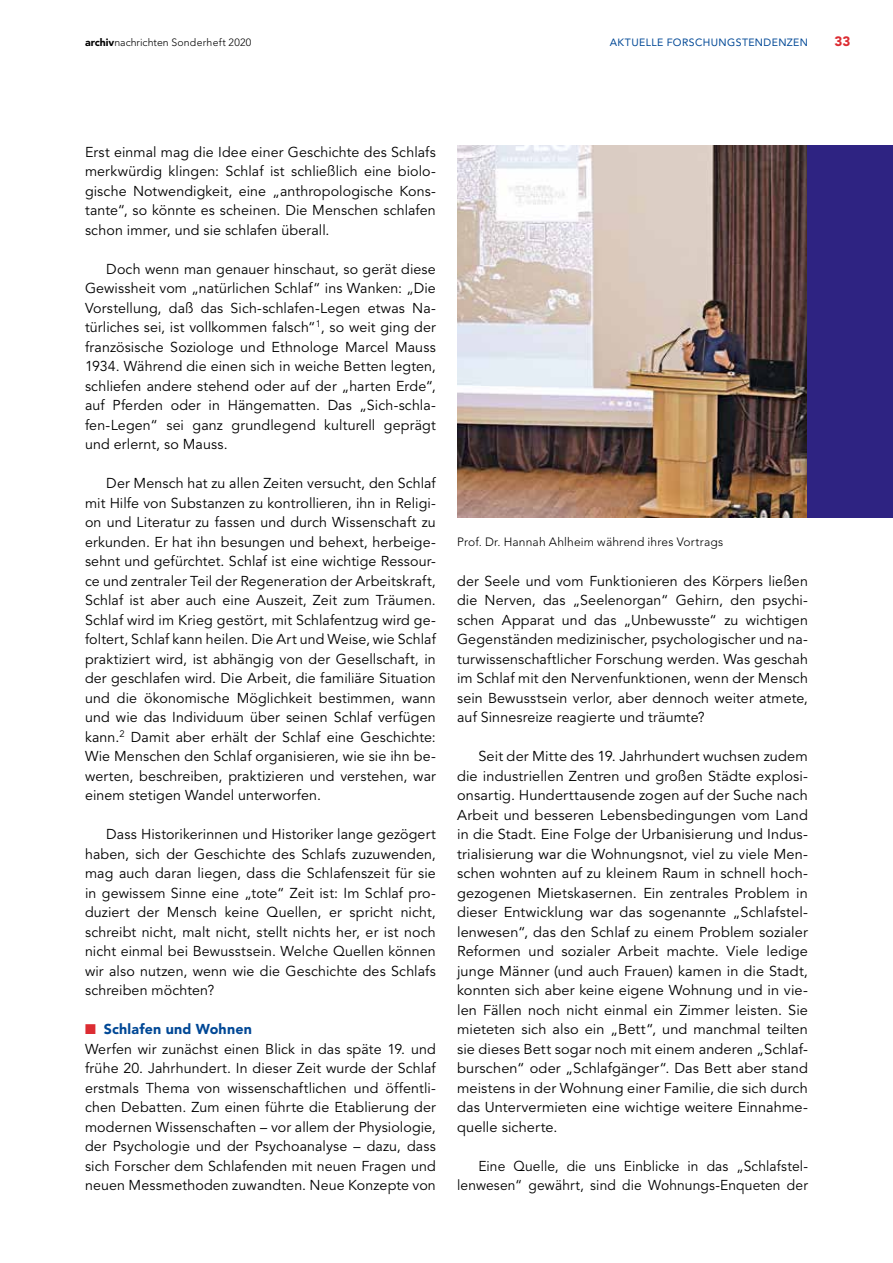
<style>
.page{position:relative;width:893px;height:1263px;background:#fff}
.page>*{position:absolute;margin:0;border:0;box-sizing:border-box;transform-origin:0 0}
.t1{font:14.25px/19.5px "Avenir";letter-spacing:.01em;color:#000;text-align:justify}
.t2{font:900 13.5px "Avenir";color:#dc2c32}
.t3{font:300 12px "Avenir";letter-spacing:.015em;color:#000}
.t4{font:300 10.5px "Avenir";letter-spacing:.02em;color:#000}
.t5{font:10.5px "Avenir";letter-spacing:.04em;color:#004896}
.s1{font-weight:900}
.s2{color:#dc2c32}
.s3{font-weight:900;color:#004896}
</style>
<div class="page">
<img style="left:457px;top:146px;width:351px;height:372px">
<div style="left:808px;top:146px;width:85px;height:372px;background:#2e2382"></div>
<p class="t4" style="left:85px;top:36px;width:168px"><span class="s1">archiv</span>nachrichten Sonderheft 2020</p>
<p class="t5" style="left:610px;top:36px;width:200px">AKTUELLE FORSCHUNGSTENDENZEN</p>
<p class="t2" style="left:834px;top:33px;width:18px">33</p>
<p class="t1" style="left:85px;top:142px;width:352px">Erst einmal mag die Idee einer Geschichte des Schlafs merkwürdig klingen: Schlaf ist schließlich eine biolo&shy;gische Notwendigkeit, eine „anthropologische Kons&shy;tante“, so könnte es scheinen. Die Menschen schlafen schon immer, und sie schlafen überall.</p>
<p class="t1" style="left:85px;top:259px;width:352px;text-indent:21px">Doch wenn man genauer hinschaut, so gerät diese Gewissheit vom „natürlichen Schlaf“ ins Wanken: „Die Vorstellung, daß das Sich-schlafen-Legen etwas Na&shy;türliches sei, ist vollkommen falsch“<sup>1</sup>, so weit ging der französische Soziologe und Ethnologe Marcel Mauss 1934. Während die einen sich in weiche Betten legten, schliefen andere stehend oder auf der „harten Erde“, auf Pferden oder in Hängematten. Das „Sich-schla&shy;fen-Legen“ sei ganz grundlegend kulturell geprägt und erlernt, so Mauss.</p>
<p class="t1" style="left:85px;top:474px;width:352px;text-indent:21px">Der Mensch hat zu allen Zeiten versucht, den Schlaf mit Hilfe von Substanzen zu kontrollieren, ihn in Religi&shy;on und Literatur zu fassen und durch Wissenschaft zu erkunden. Er hat ihn besungen und behext, herbeige&shy;sehnt und gefürchtet. Schlaf ist eine wichtige Ressour&shy;ce und zentraler Teil der Regeneration der Arbeitskraft, Schlaf ist aber auch eine Auszeit, Zeit zum Träumen.<br>Schlaf wird im Krieg gestört, mit Schlafentzug wird ge&shy;foltert, Schlaf kann heilen. Die Art und Weise, wie Schlaf praktiziert wird, ist abhängig von der Gesellschaft, in der geschlafen wird. Die Arbeit, die familiäre Situation und die ökonomische Möglichkeit bestimmen, wann und wie das Individuum über seinen Schlaf verfügen kann.<sup>2</sup> Damit aber erhält der Schlaf eine Geschichte:<br>Wie Menschen den Schlaf organisieren, wie sie ihn be&shy;werten, beschreiben, praktizieren und verstehen, war einem stetigen Wandel unterworfen.</p>
<p class="t1" style="left:85px;top:825px;width:352px;text-indent:21px">Dass Historikerinnen und Historiker lange gezögert haben, sich der Geschichte des Schlafs zuzuwenden, mag auch daran liegen, dass die Schlafenszeit für sie in gewissem Sinne eine „tote“ Zeit ist: Im Schlaf pro&shy;duziert der Mensch keine Quellen, er spricht nicht, schreibt nicht, malt nicht, stellt nichts her, er ist noch nicht einmal bei Bewusstsein. Welche Quellen können wir also nutzen, wenn wie die Geschichte des Schlafs schreiben möchten?</p>
<p class="t1" style="left:85px;top:1020px;width:352px;text-align:left"><span class="s2">■</span> <span class="s3">Schlafen und Wohnen<br></span>Werfen wir zunächst einen Blick in das späte 19. und frühe 20. Jahrhundert. In dieser Zeit wurde der Schlaf erstmals Thema von wissenschaftlichen und öffentli&shy;chen Debatten. Zum einen führte die Etablierung der modernen Wissenschaften – vor allem der Physiologie, der Psychologie und der Psychoanalyse – dazu, dass sich Forscher dem Schlafenden mit neuen Fragen und neuen Messmethoden zuwandten. Neue Konzepte von</p>
<p class="t3" style="left:457px;top:535px;width:268px">Prof. Dr. Hannah Ahlheim während ihres Vortrags</p>
<p class="t1" style="left:457px;top:571px;width:352px">der Seele und vom Funktionieren des Körpers ließen die Nerven, das „Seelenorgan“ Gehirn, den psychi&shy;schen Apparat und das „Unbewusste“ zu wichtigen Gegenständen medizinischer, psychologischer und na&shy;turwissenschaftlicher Forschung werden. Was geschah im Schlaf mit den Nervenfunktionen, wenn der Mensch sein Bewusstsein verlor, aber dennoch weiter atmete, auf Sinnesreize reagierte und träumte?</p>
<p class="t1" style="left:457px;top:747px;width:352px;text-indent:21px">Seit der Mitte des 19. Jahrhundert wuchsen zudem die industriellen Zentren und großen Städte explosi&shy;onsartig. Hunderttausende zogen auf der Suche nach Arbeit und besseren Lebensbedingungen vom Land in die Stadt. Eine Folge der Urbanisierung und Indus&shy;trialisierung war die Wohnungsnot, viel zu viele Men&shy;schen wohnten auf zu kleinem Raum in schnell hoch&shy;gezogenen Mietskasernen. Ein zentrales Problem in dieser Entwicklung war das sogenannte „Schlafstel&shy;lenwesen“, das den Schlaf zu einem Problem sozialer Reformen und sozialer Arbeit machte. Viele ledige junge Männer (und auch Frauen) kamen in die Stadt, konnten sich aber keine eigene Wohnung und in vie&shy;len Fällen noch nicht einmal ein Zimmer leisten. Sie mieteten sich also ein „Bett“, und manchmal teilten sie dieses Bett sogar noch mit einem anderen „Schlaf&shy;burschen“ oder „Schlafgänger“. Das Bett aber stand meistens in der Wohnung einer Familie, die sich durch das Untervermieten eine wichtige weitere Einnahme&shy;quelle sicherte.</p>
<p class="t1" style="left:457px;top:1156px;width:352px;text-align:right">Eine Quelle, die uns Einblicke in das „Schlafstel&shy;lenwesen“ gewährt, sind die Wohnungs-Enqueten der</p>
</div>
